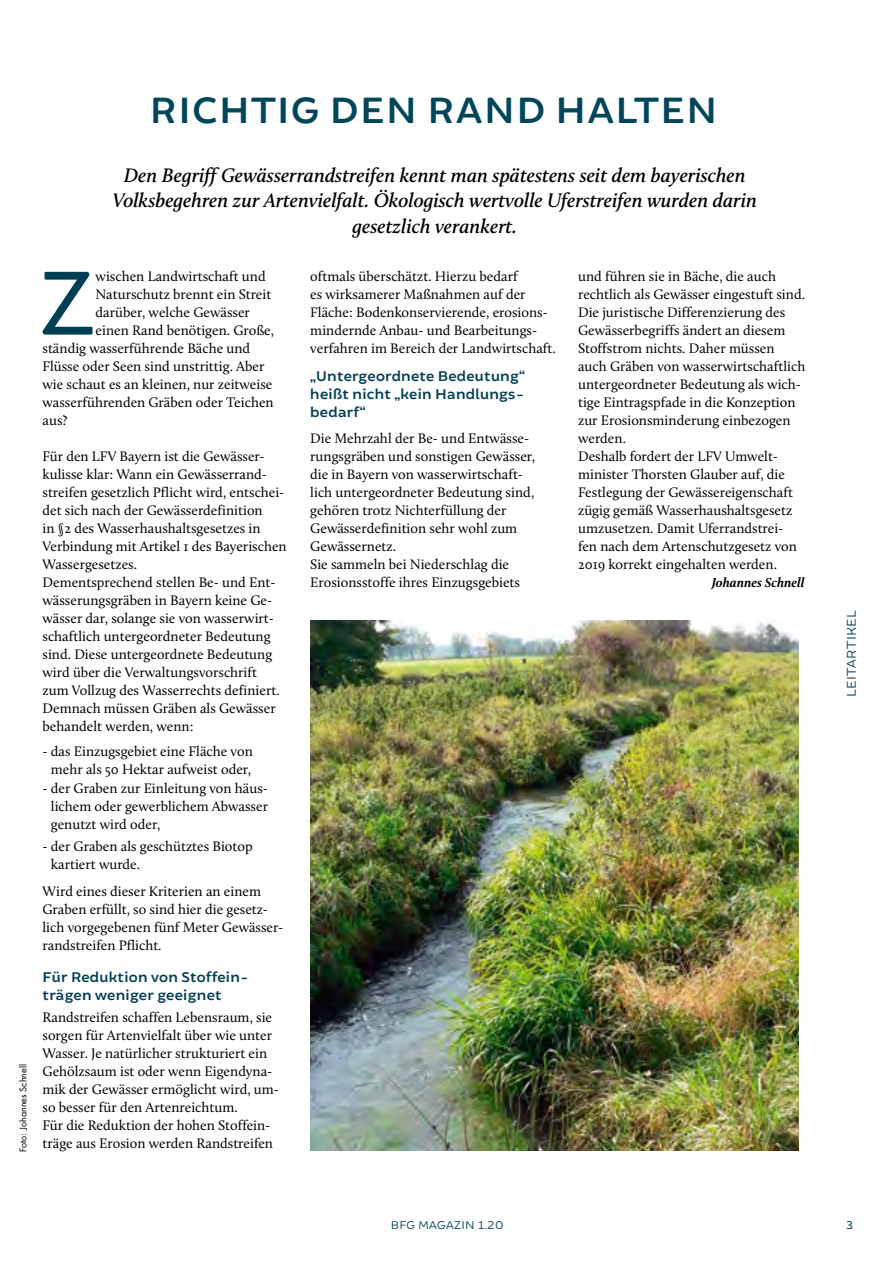
<style>
.page{position:relative;width:893px;height:1263px;background:#fff}
.page>*{position:absolute;margin:0;border:0;box-sizing:border-box;transform-origin:0 0}
.t1{font:96.45px "Brocha";color:#003e55}
.t2{font:600 39px "Brocha";letter-spacing:.04em;color:#00465a}
.t3{font:italic 600 20.25px/25.5px "Calluna";color:#000;text-align:center}
.t4{font:600 15px/18px "Brocha";letter-spacing:.02em;color:#003e55}
.t5{font:14.25px/18px "Calluna";color:#000}
.t6{font:italic 700 13.5px "Calluna";color:#000}
.t7{font:13.5px "Brocha";letter-spacing:.03em;color:#00465a}
.t8{font:12px "Brocha";letter-spacing:.03em;color:#00465a}
.t9{font:12px "Brocha";color:#00465a}
.t10{font:9px "Futura Std";color:#000}
</style>
<div class="page">
<img style="left:310px;top:620px;width:489px;height:530px">
<h2 class="t2" style="left:150px;top:87px;width:569px">RICHTIG DEN RAND HALTEN</h2>
<p class="t10" style="left:18px;top:1152px;width:90px;rotate:-90deg">Foto: Johannes Schnell</p>
<h3 class="t3" style="left:113px;top:162px;width:646px">Den Begriff Gewässerrandstreifen kennt man spätestens seit dem bayerischen<br>Volksbegehren zur Artenvielfalt. Ökologisch wertvolle Uferstreifen wurden darin gesetzlich verankert.</h3>
<h1 class="t1" style="left:39px;top:245px;width:58px">Z</h1>
<p class="t5" style="left:96px;top:267px;width:172px">wischen Landwirtschaft und</p>
<p class="t5" style="left:96px;top:285px;width:177px">Naturschutz brennt ein Streit</p>
<p class="t5" style="left:96px;top:303px;width:156px">darüber, welche Gewässer</p>
<p class="t5" style="left:96px;top:321px;width:180px">einen Rand benötigen. Große,</p>
<p class="t5" style="left:43px;top:339px;width:209px">ständig wasserführende Bäche und</p>
<p class="t5" style="left:43px;top:357px;width:223px">Flüsse oder Seen sind unstrittig. Aber</p>
<p class="t5" style="left:43px;top:375px;width:231px">wie schaut es an kleinen, nur zeitweise</p>
<p class="t5" style="left:43px;top:393px;width:233px">wasserführenden Gräben oder Teichen</p>
<p class="t5" style="left:43px;top:411px;width:27px">aus?</p>
<p class="t5" style="left:43px;top:447px;width:246px">Für den LFV Bayern ist die Gewässer&shy;kulisse klar: Wann ein Gewässerrand&shy;streifen gesetzlich Pflicht wird, entschei&shy;det sich nach der Gewässerdefinition<br>in §2 des Wasserhaushaltsgesetzes in Verbindung mit Artikel 1 des Bayerischen Wassergesetzes.<br>Dementsprechend stellen Be- und Ent&shy;wässerungsgräben in Bayern keine Ge&shy;wässer dar, solange sie von wasserwirt&shy;schaftlich untergeordneter Bedeutung sind. Diese untergeordnete Bedeutung wird über die Verwaltungsvorschrift zum Vollzug des Wasserrechts definiert.<br>Demnach müssen Gräben als Gewässer behandelt werden, wenn:</p>
<p class="t5" style="left:43px;top:742px;width:212px;text-align:center">- das Einzugsgebiet eine Fläche von mehr als 50 Hektar aufweist oder,</p>
<p class="t5" style="left:51px;top:779px;width:219px;text-align:justify;text-indent:-8px">- der Graben zur Einleitung von häus&shy;lichem oder gewerblichem Abwasser genutzt wird oder,</p>
<p class="t5" style="left:51px;top:837px;width:203px;text-indent:-8px">- der Graben als geschütztes Biotop kartiert wurde.</p>
<p class="t5" style="left:43px;top:882px;width:242px">Wird eines dieser Kriterien an einem Graben erfüllt, so sind hier die gesetz&shy;lich vorgegebenen fünf Meter Gewässer&shy;randstreifen Pflicht.</p>
<p class="t4" style="left:43px;top:968px;width:208px">Für Reduktion von Stoffein&shy;trägen weniger geeignet</p>
<p class="t5" style="left:43px;top:1008px;width:238px">Randstreifen schaffen Lebensraum, sie sorgen für Artenvielfalt über wie unter Wasser. Je natürlicher strukturiert ein Gehölzsaum ist oder wenn Eigendyna&shy;mik der Gewässer ermöglicht wird, um&shy;so besser für den Artenreichtum.<br>Für die Reduktion der hohen Stoffein&shy;träge aus Erosion werden Randstreifen</p>
<p class="t5" style="left:310px;top:267px;width:247px">oftmals überschätzt. Hierzu bedarf<br>es wirksamerer Maßnahmen auf der Fläche: Bodenkonservierende, erosions&shy;mindernde Anbau- und Bearbeitungs&shy;verfahren im Bereich der Landwirtschaft.</p>
<p class="t4" style="left:310px;top:367px;width:216px;text-align:justify">„Untergeordnete Bedeutung“ heißt nicht „kein Handlungs&shy;bedarf“</p>
<p class="t5" style="left:310px;top:429px;width:226px">Die Mehrzahl der Be- und Entwässe&shy;rungsgräben und sonstigen Gewässer, die in Bayern von wasserwirtschaft&shy;lich untergeordneter Bedeutung sind, gehören trotz Nichterfüllung der Gewässerdefinition sehr wohl zum Gewässernetz.<br>Sie sammeln bei Niederschlag die Erosionsstoffe ihres Einzugsgebiets</p>
<p class="t5" style="left:578px;top:267px;width:229px">und führen sie in Bäche, die auch rechtlich als Gewässer eingestuft sind.<br>Die juristische Differenzierung des Gewässerbegriffs ändert an diesem Stoffstrom nichts. Daher müssen auch Gräben von wasserwirtschaftlich untergeordneter Bedeutung als wich&shy;tige Eintragspfade in die Konzeption zur Erosionsminderung einbezogen werden.<br>Deshalb fordert der LFV Umwelt&shy;minister Thorsten Glauber auf, die Festlegung der Gewässereigenschaft zügig gemäß Wasserhaushaltsgesetz umzusetzen. Damit Uferrandstrei&shy;fen nach dem Artenschutzgesetz von 2019 korrekt eingehalten werden.</p>
<p class="t6" style="left:712px;top:574px;width:94px">Johannes Schnell</p>
<p class="t7" style="left:843px;top:697px;width:88px;rotate:-90deg">LEITARTIKEL</p>
<p class="t8" style="left:391px;top:1218px;width:114px">BFG MAGAZIN 1.20</p>
<p class="t9" style="left:846px;top:1218px;width:8px">3</p>
</div>
